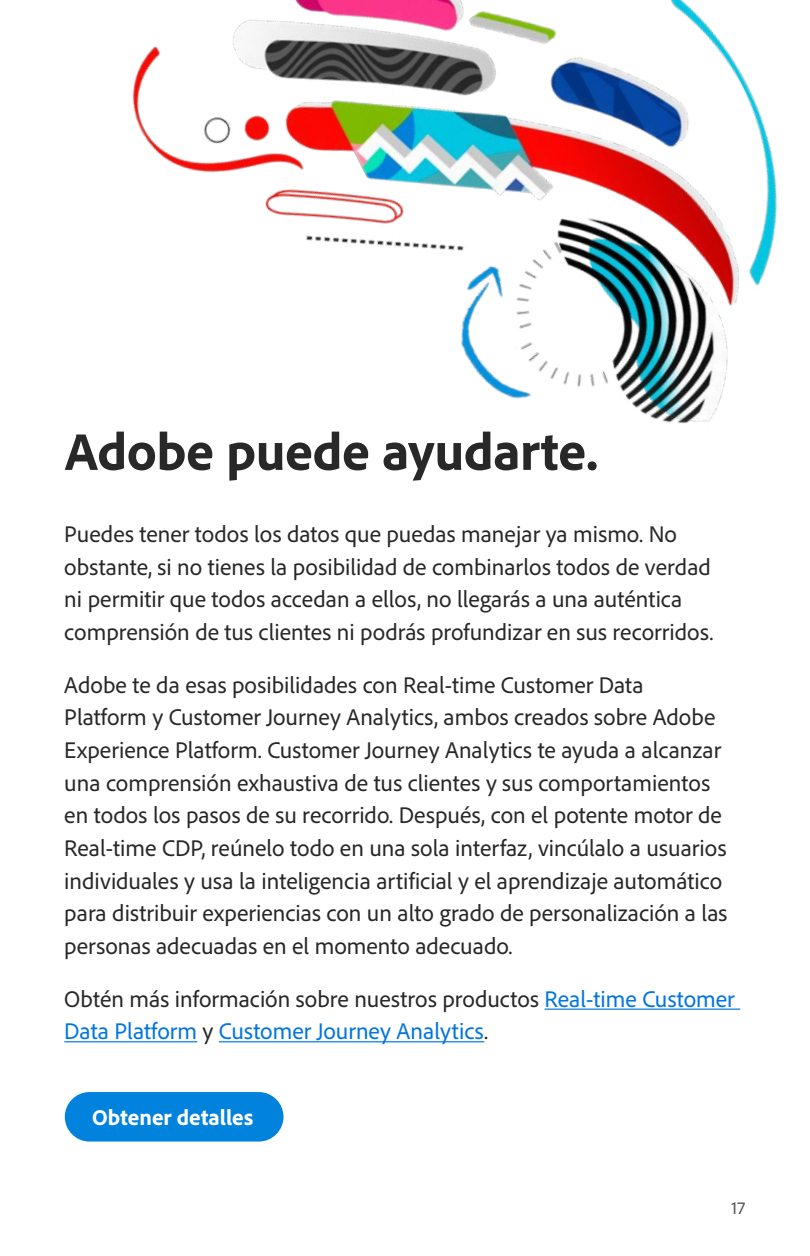
<style>
.page{position:relative;width:810px;height:1256px;background:#fff}
.page>*{position:absolute;margin:0;border:0;box-sizing:border-box;transform-origin:0 0}
.H1{font:800 54px "Adobe Clean";letter-spacing:-.005em;color:#282828}
.Body{font:23.62px/32.6px "Adobe Clean";color:#282828}
.Body-2{font:23.62px/32.6px "Adobe Clean";color:#0074e2}
.CTA{font:800 22.5px "Adobe Clean";color:#fff}
.t1{font:18px "Adobe Clean";color:#282828}
.s1{color:#282828}
</style>
<div class="page">
<hr style="left:545px;top:1008px;width:195px;height:1px;background:#0074e2">
<hr style="left:64px;top:1041px;width:133px;height:1px;background:#0074e2">
<hr style="left:219px;top:1041px;width:265px;height:1px;background:#0074e2">
<div style="left:65px;top:1092px;width:218px;height:49px;background:#0082dd;border-radius:25px"></div>
<img style="left:132px;top:0;width:645px;height:424px">
<p class="H1" style="left:65px;top:416px;width:535px">Adobe puede ayudarte.</p>
<p class="Body" style="left:64px;top:517px;width:651px">Puedes tener todos los datos que puedas manejar ya mismo. No obstante, si no tienes la posibilidad de combinarlos todos de verdad ni permitir que todos accedan a ellos, no llegarás a una auténtica comprensión de tus clientes ni podrás profundizar en sus recorridos.</p>
<p class="Body" style="left:64px;top:668px;width:665px">Adobe te da esas posibilidades con Real-time Customer Data Platform y Customer Journey Analytics, ambos creados sobre Adobe Experience Platform. Customer Journey Analytics te ayuda a alcanzar una comprensión exhaustiva de tus clientes y sus comportamientos en todos los pasos de su recorrido. Después, con el potente motor de Real-time CDP, reúnelo todo en una sola interfaz, vincúlalo a usuarios individuales y usa la inteligencia artificial y el aprendizaje automático para distribuir experiencias con un alto grado de personalización a las personas adecuadas en el momento adecuado.</p>
<p class="Body-2" style="left:64px;top:981px;width:672px"><span class="s1">Obtén más información sobre nuestros productos</span> Real-time Customer<br>Data Platform <span class="s1">y</span> Customer Journey Analytics<span class="s1">.</span></p>
<p class="CTA" style="left:92px;top:1102px;width:163px">Obtener detalles</p>
<p class="t1" style="left:732px;top:1196px;width:15px">17</p>
</div>
